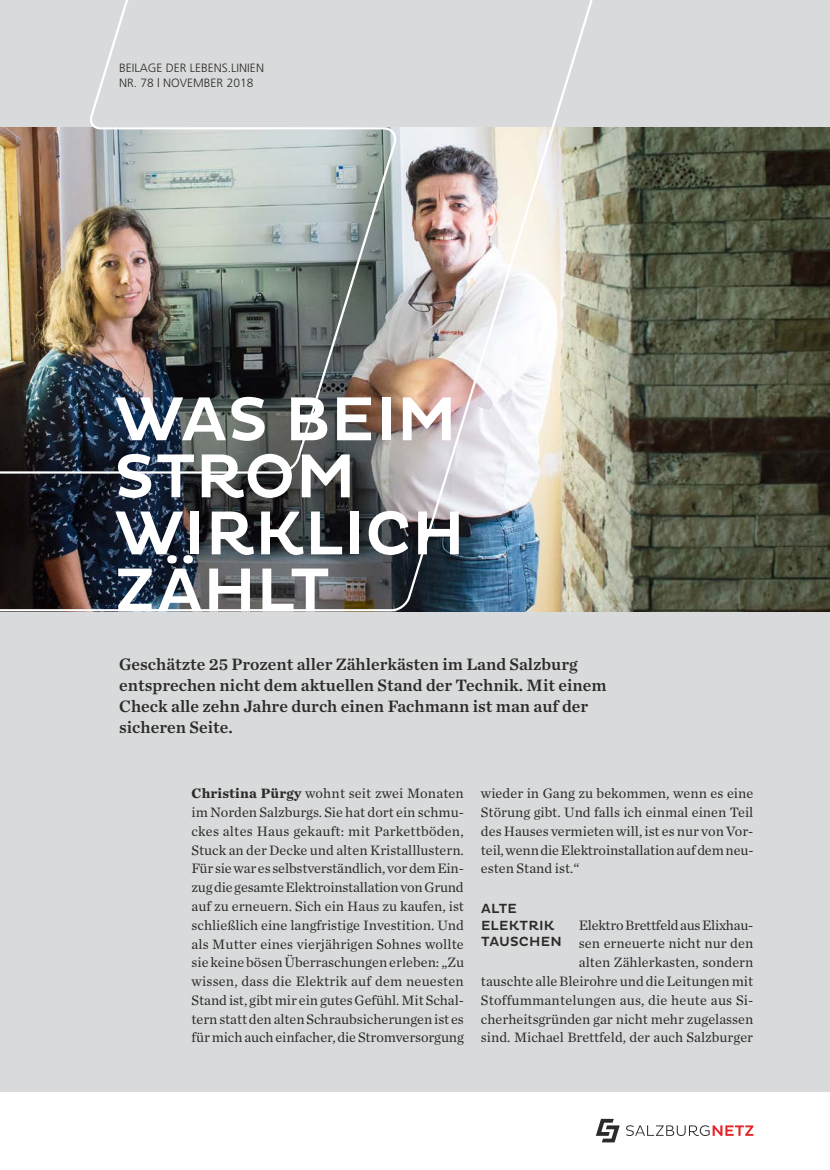
<style>
.page{position:relative;width:830px;height:1170px;background:#fff}
.page>*{position:absolute;margin:0;border:0;box-sizing:border-box;transform-origin:0 0}
.t1{font:500 63px/57px "Pluto";color:#fff}
.t2{font:17.25px/21px "Chronicle Text G1 Semi";color:#2b2b29}
.t3{font:14.25px/18.8px "Chronicle Text G1";color:#2b2b29;text-align:justify}
.t4{font:500 13.5px/16.5px "Pluto";letter-spacing:.015em;color:#2b2b29}
.t5{font:300 12px/15px "Frutiger";color:#2b2b29}
.s1{font-weight:700}
</style>
<div class="page">
<div style="left:0;top:0;width:829px;height:1091px;background:#d9dadb"></div>
<img style="left:594px;top:128px;width:235px;height:483px">
<svg style="left:596px;top:1118px;width:23px;height:24px"></svg>
<svg style="left:626px;top:1125px;width:127px;height:10px"></svg>
<img style="left:0;top:0;width:594px;height:612px">
<p class="t5" style="left:119px;top:60px;width:146px">BEILAGE DER LEBENS.LINIEN<br>NR. 78 | NOVEMBER 2018</p>
<h1 class="t1" style="left:114px;top:392px;width:352px">WAS BEIM<br>STROM<br>WIRKLICH<br>ZÄHLT</h1>
<p class="t2" style="left:119px;top:652px;width:489px">Geschätzte 25 Prozent aller Zählerkästen im Land Salzburg entsprechen nicht dem aktuellen Stand der Technik. Mit einem Check alle zehn Jahre durch einen Fachmann ist man auf der sicheren Seite.</p>
<p class="t3" style="left:191px;top:783px;width:274px"><span class="s1">Christina Pürgy</span> wohnt seit zwei Monaten im Norden Salzburgs. Sie hat dort ein schmu&shy;ckes altes Haus gekauft: mit Parkettböden, Stuck an der Decke und alten Kristalllustern.<br>Für sie war es selbstverständlich, vor dem Ein&shy;zug die gesamte Elektroinstallation von Grund auf zu erneuern. Sich ein Haus zu kaufen, ist schließlich eine langfristige Investition. Und als Mutter eines vierjährigen Sohnes wollte sie keine bösen Überraschungen erleben: „Zu wissen, dass die Elektrik auf dem neuesten Stand ist, gibt mir ein gutes Gefühl. Mit Schal&shy;tern statt den alten Schraubsicherungen ist es für mich auch einfacher, die Stromversorgung</p>
<p class="t3" style="left:480px;top:783px;width:274px">wieder in Gang zu bekommen, wenn es eine Störung gibt. Und falls ich einmal einen Teil des Hauses vermieten will, ist es nur von Vor&shy;teil, wenn die Elektroinstallation auf dem neu&shy;esten Stand ist.“</p>
<p class="t4" style="left:481px;top:900px;width:82px">ALTE<br>ELEKTRIK<br>TAUSCHEN</p>
<p class="t3" style="left:480px;top:914px;width:274px;text-align:right">Elektro Brettfeld aus Elixhau-<br>sen erneuerte nicht nur den<br>alten Zählerkasten, sondern<br>tauschte alle Bleirohre und die Leitungen mit Stoffummantelungen aus, die heute aus Si&shy;cherheitsgründen gar nicht mehr zugelassen sind. Michael Brettfeld, der auch Salzburger</p>
</div>
